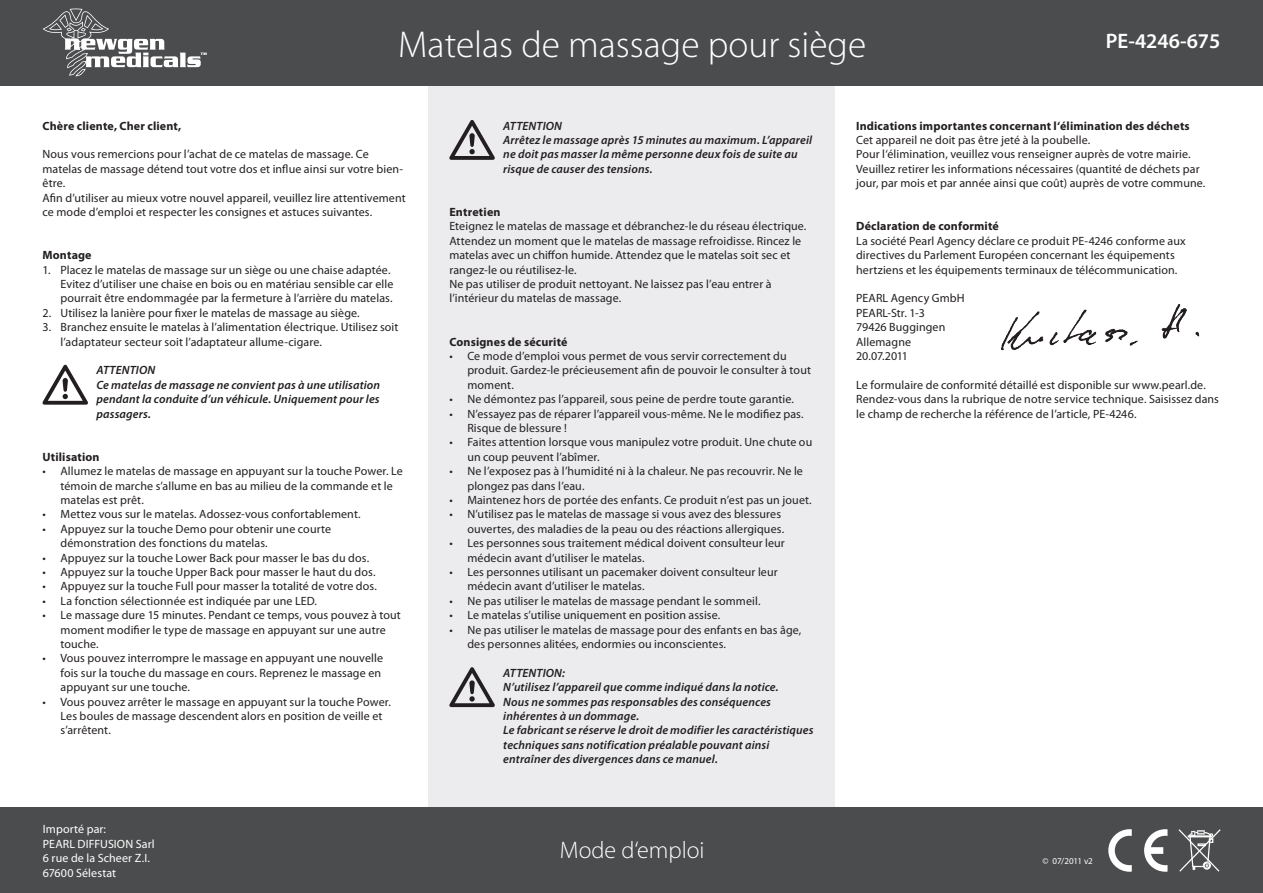
<style>
.page{position:relative;width:1263px;height:893px;background:#fff}
.page>*{position:absolute;margin:0;border:0;box-sizing:border-box;transform-origin:0 0}
.t1{font:300 37.5px "Myriad Pro";color:#fff}
.t2{font:300 24px "Myriad Pro";color:#fff}
.t3{font:600 21px "Myriad Pro";color:#fff}
.t4{font:12px/14.4px "Myriad Pro";letter-spacing:.01em;color:#231f20}
.t5{font:italic 600 12px/14.4px "Myriad Pro";letter-spacing:.01em;color:#231f20}
.t6{font:700 12px "Myriad Pro";letter-spacing:.01em;color:#231f20}
.t7{font:12px/14.4px "Myriad Pro";letter-spacing:.01em;color:#fff}
.t8{font:9px "Myriad Pro";letter-spacing:-.01em;color:#fff}
</style>
<div class="page">
<div style="left:428px;top:0;width:407px;height:893px;background:#ececee"></div>
<div style="left:0;top:0;width:1263px;height:85px;background:#4b4c4d"></div>
<div style="left:0;top:808px;width:1263px;height:85px;background:#4b4c4d"></div>
<svg style="left:1108px;top:829px;width:24px;height:43px"></svg>
<svg style="left:1144px;top:829px;width:23px;height:43px"></svg>
<svg style="left:1178px;top:829px;width:43px;height:43px"></svg>
<svg style="left:43px;top:365px;width:45px;height:40px"></svg>
<svg style="left:449px;top:120px;width:46px;height:40px"></svg>
<svg style="left:449px;top:667px;width:46px;height:40px"></svg>
<svg style="left:43px;top:9px;width:164px;height:68px"></svg>
<img style="left:1001px;top:304px;width:199px;height:47px">
<h1 class="t1" style="left:398px;top:23px;width:469px">Matelas de massage pour siège</h1>
<h3 class="t3" style="left:1106px;top:27px;width:116px">PE-4246-675</h3>
<p class="t6" style="left:43px;top:118px;width:140px">Chère cliente, Cher client,</p>
<p class="t4" style="left:43px;top:147px;width:365px">Nous vous remercions pour l’achat de ce matelas de massage. Ce matelas de massage détend tout votre dos et influe ainsi sur votre bien&shy;être.<br>Afin d’utiliser au mieux votre nouvel appareil, veuillez lire attentivement ce mode d’emploi et respecter les consignes et astuces suivantes.</p>
<p class="t6" style="left:43px;top:247px;width:51px">Montage</p>
<p class="t4" style="left:61px;top:262px;width:334px;text-indent:-18px">1. Placez le matelas de massage sur un siège ou une chaise adaptée.<br>Evitez d’utiliser une chaise en bois ou en matériau sensible car elle pourrait être endommagée par la fermeture à l’arrière du matelas.</p>
<p class="t4" style="left:43px;top:305px;width:319px">2. Utilisez la lanière pour fixer le matelas de massage au siège.</p>
<p class="t4" style="left:61px;top:320px;width:339px;text-indent:-18px">3. Branchez ensuite le matelas à l’alimentation électrique. Utilisez soit l’adaptateur secteur soit l’adaptateur allume-cigare.</p>
<p class="t5" style="left:96px;top:363px;width:285px">Attention<br>Ce matelas de massage ne convient pas à une utilisation pendant la conduite d’un véhicule. Uniquement pour les passagers.</p>
<p class="t6" style="left:43px;top:449px;width:59px">Utilisation</p>
<p class="t4" style="left:61px;top:464px;width:344px;text-indent:-18px">• Allumez le matelas de massage en appuyant sur la touche Power. Le témoin de marche s’allume en bas au milieu de la commande et le matelas est prêt.</p>
<p class="t4" style="left:43px;top:507px;width:320px">• Mettez vous sur le matelas. Adossez-vous confortablement.</p>
<p class="t4" style="left:61px;top:521px;width:272px;text-indent:-18px">• Appuyez sur la touche Demo pour obtenir une courte démonstration des fonctions du matelas.</p>
<p class="t4" style="left:43px;top:550px;width:328px">• Appuyez sur la touche Lower Back pour masser le bas du dos.</p>
<p class="t4" style="left:43px;top:565px;width:334px">• Appuyez sur la touche Upper Back pour masser le haut du dos.</p>
<p class="t4" style="left:43px;top:579px;width:336px">• Appuyez sur la touche Full pour masser la totalité de votre dos.</p>
<p class="t4" style="left:43px;top:593px;width:276px">• La fonction sélectionnée est indiquée par une LED.</p>
<p class="t4" style="left:61px;top:608px;width:342px;text-indent:-18px">• Le massage dure 15 minutes. Pendant ce temps, vous pouvez à tout moment modifier le type de massage en appuyant sur une autre touche.</p>
<p class="t4" style="left:61px;top:651px;width:324px;text-indent:-18px">• Vous pouvez interrompre le massage en appuyant une nouvelle fois sur la touche du massage en cours. Reprenez le massage en appuyant sur une touche.</p>
<p class="t4" style="left:61px;top:694px;width:332px;text-indent:-18px">• Vous pouvez arrêter le massage en appuyant sur la touche Power.<br>Les boules de massage descendent alors en position de veille et s’arrêtent.</p>
<p class="t7" style="left:43px;top:822px;width:113px">Importé par:<br>PEARL DIFFUSION Sarl<br>6 rue de la Scheer Z.I.<br>67600 Sélestat</p>
<p class="t5" style="left:503px;top:118px;width:310px">Attention<br>Arrêtez le massage après 15 minutes au maximum. L’appareil ne doit pas masser la même personne deux fois de suite au risque de causer des tensions.</p>
<p class="t6" style="left:449px;top:204px;width:53px">Entretien</p>
<p class="t4" style="left:449px;top:219px;width:359px">Eteignez le matelas de massage et débranchez-le du réseau électrique.<br>Attendez un moment que le matelas de massage refroidisse. Rincez le matelas avec un chiffon humide. Attendez que le matelas soit sec et rangez-le ou réutilisez-le.<br>Ne pas utiliser de produit nettoyant. Ne laissez pas l’eau entrer à l’intérieur du matelas de massage.</p>
<p class="t6" style="left:449px;top:334px;width:120px">Consignes de sécurité</p>
<p class="t4" style="left:467px;top:349px;width:345px;text-indent:-18px">• Ce mode d’emploi vous permet de vous servir correctement du produit. Gardez-le précieusement afin de pouvoir le consulter à tout moment.</p>
<p class="t4" style="left:449px;top:392px;width:346px">• Ne démontez pas l’appareil, sous peine de perdre toute garantie.</p>
<p class="t4" style="left:467px;top:406px;width:338px;text-indent:-18px">• N’essayez pas de réparer l’appareil vous-même. Ne le modifiez pas.<br>Risque de blessure !</p>
<p class="t4" style="left:467px;top:435px;width:346px;text-indent:-18px">• Faites attention lorsque vous manipulez votre produit. Une chute ou un coup peuvent l’abîmer.</p>
<p class="t4" style="left:467px;top:464px;width:337px;text-indent:-18px">• Ne l’exposez pas à l’humidité ni à la chaleur. Ne pas recouvrir. Ne le plongez pas dans l’eau.</p>
<p class="t4" style="left:449px;top:493px;width:364px">• Maintenez hors de portée des enfants. Ce produit n’est pas un jouet.</p>
<p class="t4" style="left:449px;top:507px;width:336px;text-align:right">• N’utilisez pas le matelas de massage si vous avez des blessures ouvertes, des maladies de la peau ou des réactions allergiques.</p>
<p class="t4" style="left:467px;top:536px;width:319px;text-indent:-18px">• Les personnes sous traitement médical doivent consulteur leur médecin avant d’utiliser le matelas.</p>
<p class="t4" style="left:467px;top:565px;width:312px;text-indent:-18px">• Les personnes utilisant un pacemaker doivent consulteur leur médecin avant d’utiliser le matelas.</p>
<p class="t4" style="left:449px;top:593px;width:313px">• Ne pas utiliser le matelas de massage pendant le sommeil.</p>
<p class="t4" style="left:449px;top:608px;width:272px">• Le matelas s’utilise uniquement en position assise.</p>
<p class="t4" style="left:467px;top:622px;width:335px;text-indent:-18px">• Ne pas utiliser le matelas de massage pour des enfants en bas âge, des personnes alitées, endormies ou inconscientes.</p>
<p class="t5" style="left:503px;top:665px;width:312px">ATTENTION:<br>N’utilisez l’appareil que comme indiqué dans la notice.<br>Nous ne sommes pas responsables des conséquences inhérentes à un dommage.<br>Le fabricant se réserve le droit de modifier les caractéristiques techniques sans notification préalable pouvant ainsi entraîner des divergences dans ce manuel.</p>
<h2 class="t2" style="left:560px;top:837px;width:146px">Mode d‘emploi</h2>
<p class="t6" style="left:856px;top:118px;width:335px">Indications importantes concernant l‘élimination des déchets</p>
<p class="t4" style="left:856px;top:133px;width:351px">Cet appareil ne doit pas être jeté à la poubelle.<br>Pour l‘élimination, veuillez vous renseigner auprès de votre mairie.<br>Veuillez retirer les informations nécessaires (quantité de déchets par jour, par mois et par année ainsi que coût) auprès de votre commune.</p>
<p class="t6" style="left:856px;top:219px;width:144px">Déclaration de conformité</p>
<p class="t4" style="left:856px;top:233px;width:331px">La société Pearl Agency déclare ce produit PE-4246 conforme aux directives du Parlement Européen concernant les équipements hertziens et les équipements terminaux de télécommunication.</p>
<p class="t4" style="left:856px;top:291px;width:110px">PEARL Agency GmbH<br>PEARL-Str. 1-3<br>79426 Buggingen<br>Allemagne<br>20.07.2011</p>
<p class="t4" style="left:856px;top:377px;width:364px">Le formulaire de conformité détaillé est disponible sur www.pearl.de.<br>Rendez-vous dans la rubrique de notre service technique. Saisissez dans le champ de recherche la référence de l’article, PE-4246.</p>
<p class="t8" style="left:1042px;top:855px;width:52px">© 07/2011 v2</p>
</div>
